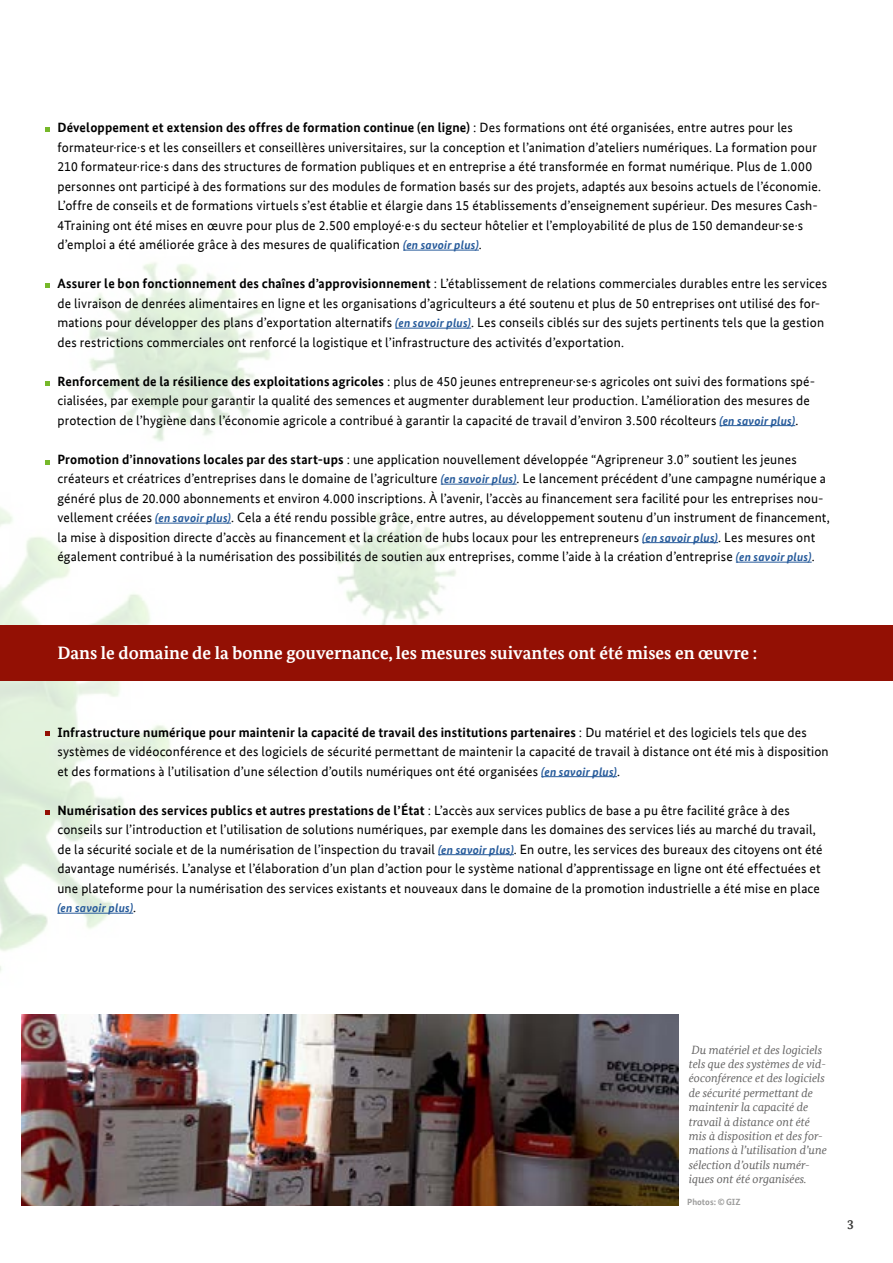
<style>
.page{position:relative;width:893px;height:1263px;background:#fff}
.page>*{position:absolute;margin:0;border:0;box-sizing:border-box;transform-origin:0 0}
.t1{font:700 18px "Bundes Serif Office";color:#fff}
.t2{font:13.5px/19.5px "Bundes Sans Office";letter-spacing:.01em;color:#000}
.t3{font:700 13.5px "Bundes Serif Office";color:#3c3c3b}
.t4{font:italic 12px/14.4px "Bundes Serif Office";color:#646363}
.t5{font:italic 700 12px "Bundes Sans Office";letter-spacing:.015em;color:#275b9b}
.t6{font:700 9px "Bundes Sans Office";color:#9d9d9c}
.s1{font-weight:700}
.s2{font-weight:700;font-style:italic;font-size:12px;color:#275b9b}
.s3{font-weight:400;font-style:normal;font-size:13.5px;color:#000}
</style>
<div class="page">
<img style="left:0;top:249px;width:476px;height:723px">
<div style="left:0;top:625px;width:893px;height:55px;background:#931004"></div>
<img style="left:21px;top:1014px;width:658px;height:191px">
<hr style="left:403px;top:250px;width:76px;height:1px;background:#275b9b">
<hr style="left:395px;top:328px;width:76px;height:1px;background:#275b9b">
<hr style="left:719px;top:425px;width:76px;height:1px;background:#275b9b">
<hr style="left:441px;top:484px;width:76px;height:1px;background:#275b9b">
<hr style="left:155px;top:523px;width:76px;height:1px;background:#275b9b">
<hr style="left:642px;top:542px;width:76px;height:1px;background:#275b9b">
<hr style="left:736px;top:562px;width:76px;height:1px;background:#275b9b">
<hr style="left:541px;top:776px;width:76px;height:1px;background:#275b9b">
<hr style="left:438px;top:854px;width:76px;height:1px;background:#275b9b">
<hr style="left:57px;top:913px;width:76px;height:1px;background:#275b9b">
<svg style="left:45px;top:127px;width:5px;height:5px"></svg>
<svg style="left:45px;top:283px;width:5px;height:5px"></svg>
<svg style="left:45px;top:381px;width:5px;height:5px"></svg>
<svg style="left:45px;top:460px;width:5px;height:5px"></svg>
<svg style="left:45px;top:731px;width:5px;height:5px"></svg>
<svg style="left:45px;top:810px;width:5px;height:5px"></svg>
<p class="t2" style="left:57px;top:118px;width:765px"><span class="s1">Développement et extension des offres de formation continue (en ligne)</span> : Des formations ont été organisées, entre autres pour les formateur·rice·s et les conseillers et conseillères universitaires, sur la conception et l’animation d’ateliers numériques. La formation pour 210 formateur·rice·s dans des structures de formation publiques et en entreprise a été transformée en format numérique. Plus de 1.000 personnes ont participé à des formations sur des modules de formation basés sur des projets, adaptés aux besoins actuels de l’économie.<br>L’offre de conseils et de formations virtuels s’est établie et élargie dans 15 établissements d’enseignement supérieur. Des mesures Cash-4Training ont été mises en œuvre pour plus de 2.500 employé·e·s du secteur hôtelier et l’employabilité de plus de 150 demandeur·se·s d’emploi a été améliorée grâce à des mesures de qualification <span class="s2">(en savoir plus)</span>.</p>
<p class="t2" style="left:57px;top:274px;width:771px"><span class="s1">Assurer le bon fonctionnement des chaînes d’approvisionnement</span> : L’établissement de relations commerciales durables entre les services de livraison de denrées alimentaires en ligne et les organisations d’agriculteurs a été soutenu et plus de 50 entreprises ont utilisé des for&shy;mations pour développer des plans d’exportation alternatifs <span class="s2">(en savoir plus)</span>. Les conseils ciblés sur des sujets pertinents tels que la gestion des restrictions commerciales ont renforcé la logistique et l’infrastructure des activités d’exportation.</p>
<p class="t2" style="left:57px;top:371px;width:759px"><span class="s1">Renforcement de la résilience des exploitations agricoles</span> : plus de 450 jeunes entrepreneur·se·s agricoles ont suivi des formations spé&shy;cialisées, par exemple pour garantir la qualité des semences et augmenter durablement leur production. L’amélioration des mesures de protection de l’hygiène dans l’économie agricole a contribué à garantir la capacité de travail d’environ 3.500 récolteurs <span class="s2">(en savoir plus)</span>.</p>
<p class="t2" style="left:57px;top:449px;width:774px"><span class="s1">Promotion d’innovations locales par des start-ups</span> : une application nouvellement développée “Agripreneur 3.0” soutient les jeunes créateurs et créatrices d’entreprises dans le domaine de l’agriculture <span class="s2">(en savoir plus)</span>. Le lancement précédent d’une campagne numérique a généré plus de 20.000 abonnements et environ 4.000 inscriptions. À l’avenir, l’accès au financement sera facilité pour les entreprises nou&shy;vellement créées <span class="s2">(en savoir plus)</span>. Cela a été rendu possible grâce, entre autres, au développement soutenu d’un instrument de financement, la mise à disposition directe d’accès au financement et la création de hubs locaux pour les entrepreneurs <span class="s2">(en savoir plus)</span>. Les mesures ont également contribué à la numérisation des possibilités de soutien aux entreprises, comme l’aide à la création d’entreprise <span class="s2">(en savoir plus)</span>.</p>
<h1 class="t1" style="left:57px;top:642px;width:701px">Dans le domaine de la bonne gouvernance, les mesures suivantes ont été mises en œuvre :</h1>
<p class="t2" style="left:57px;top:722px;width:773px"><span class="s1">Infrastructure numérique pour maintenir la capacité de travail des institutions partenaires</span> : Du matériel et des logiciels tels que des systèmes de vidéoconférence et des logiciels de sécurité permettant de maintenir la capacité de travail à distance ont été mis à disposition et des formations à l’utilisation d’une sélection d’outils numériques ont été organisées <span class="s2">(en savoir plus)</span>.</p>
<p class="t2" style="left:57px;top:800px;width:767px"><span class="s1">Numérisation des services publics et autres prestations de l’État</span> : L’accès aux services publics de base a pu être facilité grâce à des conseils sur l’introduction et l’utilisation de solutions numériques, par exemple dans les domaines des services liés au marché du travail, de la sécurité sociale et de la numérisation de l’inspection du travail <span class="s2">(en savoir plus)</span>. En outre, les services des bureaux des citoyens ont été davantage numérisés. L’analyse et l’élaboration d’un plan d’action pour le système national d’apprentissage en ligne ont été effectuées et une plateforme pour la numérisation des services existants et nouveaux dans le domaine de la promotion industrielle a été mise en place</p>
<p class="t5" style="left:57px;top:901px;width:80px">(en savoir plus)<span class="s3">.</span></p>
<p class="t4" style="left:689px;top:1042px;width:139px">Du matériel et des logiciels tels que des systèmes de vid&shy;éoconférence et des logiciels de sécurité permettant de maintenir la capacité de travail à distance ont été mis à disposition et des for&shy;mations à l’utilisation d’une sélection d’outils numér&shy;iques ont été organisées.</p>
<p class="t6" style="left:687px;top:1197px;width:55px">Photos: ©GIZ</p>
<p class="t3" style="left:847px;top:1216px;width:8px">3</p>
</div>
